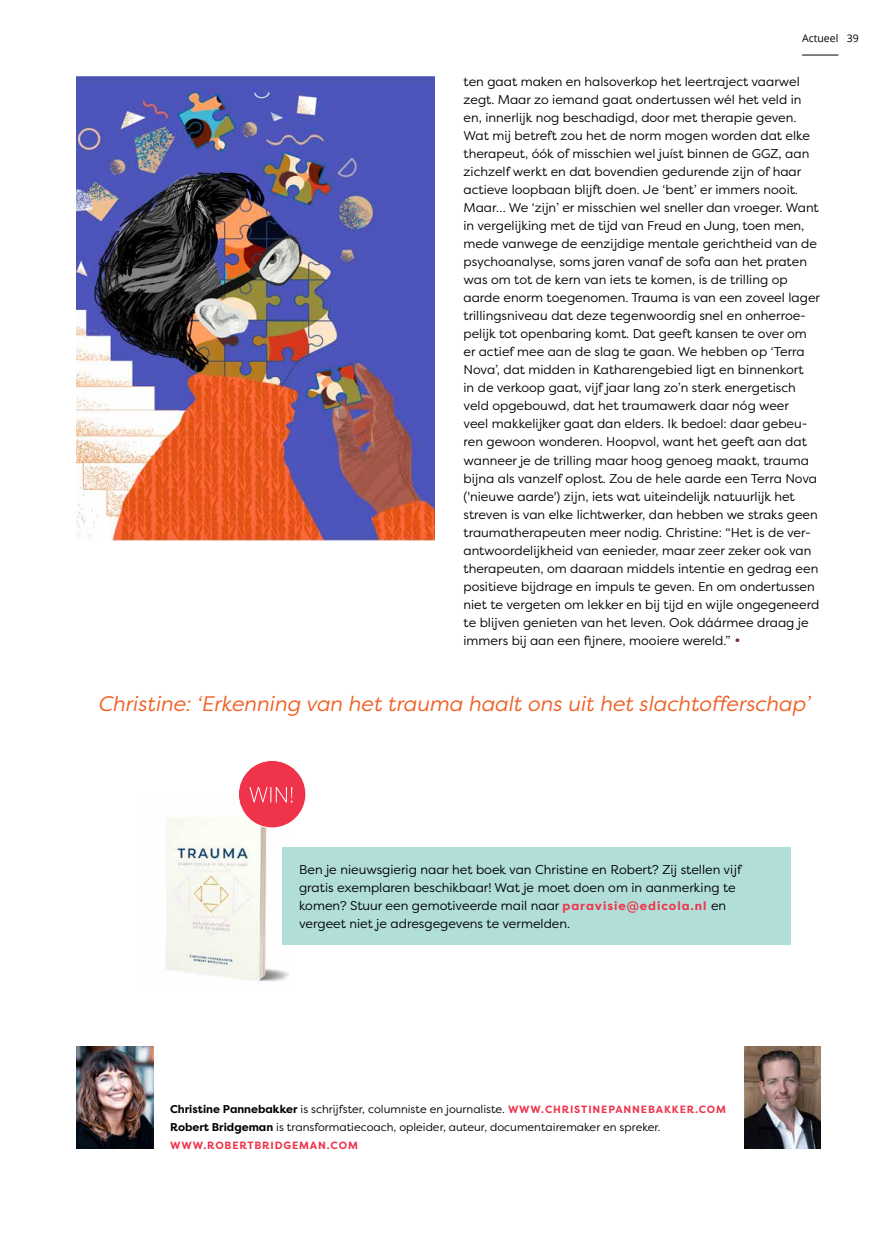
<style>
.page{position:relative;width:893px;height:1234px;background:#fff}
.page>*{position:absolute;margin:0;border:0;box-sizing:border-box;transform-origin:0 0}
.t1{font:italic 21px "Filson Pro";color:#f15f22}
.t2{font:12.75px/18px "Filson Pro";color:#000}
.t3{font:11.25px/18px "Filson Pro";color:#000}
.t4{font:700 10.5px "Filson Pro";letter-spacing:.08em;color:#ee334b}
.t5{font:10.5px "Open Sans";color:#000}
.s1{font-family:"Charter";color:#722762}
.s2{font-weight:700;font-size:12px;color:#ee334b}
.s3{font-weight:700}
.s4{font-weight:700;font-size:10.5px;color:#ee334b}
</style>
<div class="page">
<img style="left:166px;top:814px;width:122px;height:168px">
<div style="left:238px;top:760px;width:68px;height:67px;background:#ee334b;border-radius:50%"></div>
<svg style="left:249px;top:787px;width:44px;height:15px"></svg>
<div style="left:238px;top:760px;width:68px;height:68px;border:1px solid #fff;border-radius:50%"></div>
<div style="left:282px;top:847px;width:508px;height:97px;background:#b1ded8"></div>
<img style="left:77px;top:1046px;width:76px;height:102px">
<img style="left:744px;top:1046px;width:77px;height:102px">
<img style="left:77px;top:77px;width:357px;height:463px">
<hr style="left:802px;top:55px;width:36px;height:1px;background:#000">
<p class="t5" style="left:802px;top:31px;width:58px">Actueel 39</p>
<p class="t2" style="left:463px;top:72px;width:358px">ten gaat maken en halsoverkop het leertraject vaarwel zegt. Maar zo iemand gaat ondertussen wél het veld in en, innerlijk nog beschadigd, door met therapie geven.<br>Wat mij betreft zou het de norm mogen worden dat elke therapeut, óók of misschien wel juíst binnen de GGZ, aan zichzelf werkt en dat bovendien gedurende zijn of haar actieve loopbaan blijft doen. Je ‘bent’ er immers nooit.<br>Maar… We ‘zijn’ er misschien wel sneller dan vroeger. Want in vergelijking met de tijd van Freud en Jung, toen men, mede vanwege de eenzijdige mentale gerichtheid van de psychoanalyse, soms jaren vanaf de sofa aan het praten was om tot de kern van iets te komen, is de trilling op aarde enorm toegenomen. Trauma is van een zoveel lager trillingsniveau dat deze tegenwoordig snel en onherroe&shy;pelijk tot openbaring komt. Dat geeft kansen te over om er actief mee aan de slag te gaan. We hebben op ‘Terra Nova’, dat midden in Katharengebied ligt en binnenkort<br>in de verkoop gaat, vijf jaar lang zo’n sterk energetisch veld opgebouwd, dat het traumawerk daar nóg weer<br>veel makkelijker gaat dan elders. Ik bedoel: daar gebeu&shy;ren gewoon wonderen. Hoopvol, want het geeft aan dat wanneer je de trilling maar hoog genoeg maakt, trauma bijna als vanzelf oplost. Zou de hele aarde een Terra Nova ('nieuwe aarde') zijn, iets wat uiteindelijk natuurlijk het streven is van elke lichtwerker, dan hebben we straks geen traumatherapeuten meer nodig. Christine: “Het is de ver&shy;antwoordelijkheid van eenieder, maar zeer zeker ook van therapeuten, om daaraan middels intentie en gedrag een positieve bijdrage en impuls te geven. En om ondertussen niet te vergeten om lekker en bij tijd en wijle ongegeneerd te blijven genieten van het leven. Ook dáármee draag je immers bij aan een fijnere, mooiere wereld.” <span class="s1">•</span></p>
<h1 class="t1" style="left:98px;top:690px;width:713px">Christine: ‘Erkenning van het trauma haalt ons uit het slachtofferschap’</h1>
<p class="t2" style="left:299px;top:859px;width:444px">Ben je nieuwsgierig naar het boek van Christine en Robert? Zij stellen vijf gratis exemplaren beschikbaar! Wat je moet doen om in aanmerking te komen? Stuur een gemotiveerde mail naar <span class="s2">paravisie@edicola.nl</span> en vergeet niet je adresgegevens te vermelden.</p>
<p class="t3" style="left:170px;top:1099px;width:557px"><span class="s3">Christine Pannebakker</span> is schrijfster, columniste en journaliste. <span class="s4">WWW.CHRISTINEPANNEBAKKER.COM<br></span><span class="s3">Robert Bridgeman</span> is transformatiecoach, opleider, auteur, documentairemaker en spreker.</p>
<p class="t4" style="left:170px;top:1138px;width:189px">WWW.ROBERTBRIDGEMAN.COM</p>
</div>
